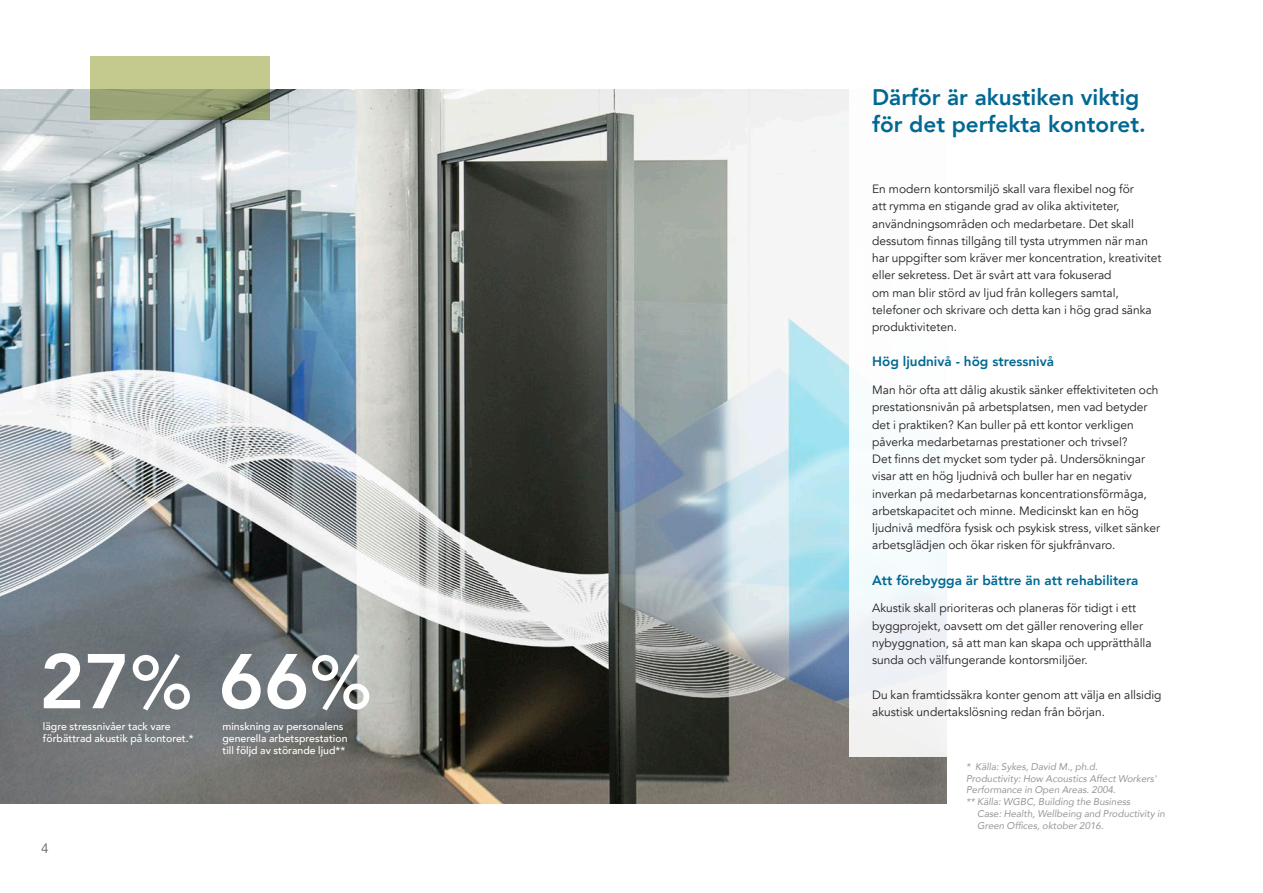
<style>
.page{position:relative;width:1263px;height:893px;background:#fff}
.page>*{position:absolute;margin:0;border:0;box-sizing:border-box;transform-origin:0 0}
.t1{font:800 76.65px "Avenir";color:#fff}
.t2{font:800 22.5px/27px "Avenir";color:#006893}
.t3{font:800 13.5px "Avenir";color:#006893}
.t4{font:13.5px "Avenir";color:#636466}
.t5{font:12px/17.2px "Avenir";color:#231f20}
.t6{font:500 10.5px/12px "Avenir";color:#fff}
.t7{font:italic 9.75px/11.7px "Avenir";color:#949698}
.s1{font-weight:500;font-size:73.5px}
</style>
<div class="page">
<img style="left:0;top:89px;width:947px;height:715px">
<svg style="left:90px;top:56px;width:180px;height:64px;background:#a9b17d"></svg>
<div style="left:849px;top:65px;width:337px;height:691px;background:#fff"></div>
<h1 class="t1" style="left:39px;top:622px;width:334px">27<span class="s1">%</span> 66<span class="s1">%</span></h1>
<p class="t6" style="left:43px;top:720px;width:152px">lägre stressnivåer tack vare förbättrad akustik på kontoret.*</p>
<p class="t6" style="left:222px;top:719px;width:127px">minskning av personalens generella arbetsprestation till följd av störande ljud**</p>
<p class="t4" style="left:41px;top:840px;width:9px">4</p>
<h2 class="t2" style="left:872px;top:83px;width:275px">Därför är akustiken viktig för det perfekta kontoret.</h2>
<p class="t5" style="left:872px;top:181px;width:291px">En modern kontorsmiljö skall vara flexibel nog för<br>att rymma en stigande grad av olika aktiviteter, användningsområden och medarbetare. Det skall dessutom finnas tillgång till tysta utrymmen när man har uppgifter som kräver mer koncentration, kreativitet eller sekretess. Det är svårt att vara fokuserad<br>om man blir störd av ljud från kollegers samtal, telefoner och skrivare och detta kan i hög grad sänka produktiviteten.</p>
<p class="t3" style="left:872px;top:351px;width:183px">Hög ljudnivå - hög stressnivå</p>
<p class="t5" style="left:872px;top:382px;width:289px">Man hör ofta att dålig akustik sänker effektiviteten och prestationsnivån på arbetsplatsen, men vad betyder det i praktiken? Kan buller på ett kontor verkligen påverka medarbetarnas prestationer och trivsel?<br>Det finns det mycket som tyder på. Undersökningar visar att en hög ljudnivå och buller har en negativ inverkan på medarbetarnas koncentrationsförmåga, arbetskapacitet och minne. Medicinskt kan en hög ljudnivå medföra fysisk och psykisk stress, vilket sänker arbetsglädjen och ökar risken för sjukfrånvaro.</p>
<p class="t3" style="left:872px;top:569px;width:268px">Att förebygga är bättre än att rehabilitera</p>
<p class="t5" style="left:872px;top:600px;width:281px">Akustik skall prioriteras och planeras för tidigt i ett byggprojekt, oavsett om det gäller renovering eller nybyggnation, så att man kan skapa och upprätthålla sunda och välfungerande kontorsmiljöer.</p>
<p class="t5" style="left:872px;top:686px;width:291px">Du kan framtidssäkra konter genom att välja en allsidig akustisk undertakslösning redan från början.</p>
<p class="t7" style="left:966px;top:761px;width:192px">* Källa: Sykes, David M., ph.d.<br>Productivity: How Acoustics Affect Workers' Performance in Open Areas. 2004.<br>** Källa: WGBC, Building the Business</p>
<p class="t7" style="left:977px;top:807px;width:189px">Case: Health, Wellbeing and Productivity in<br>Green Offices, oktober 2016.</p>
</div>
